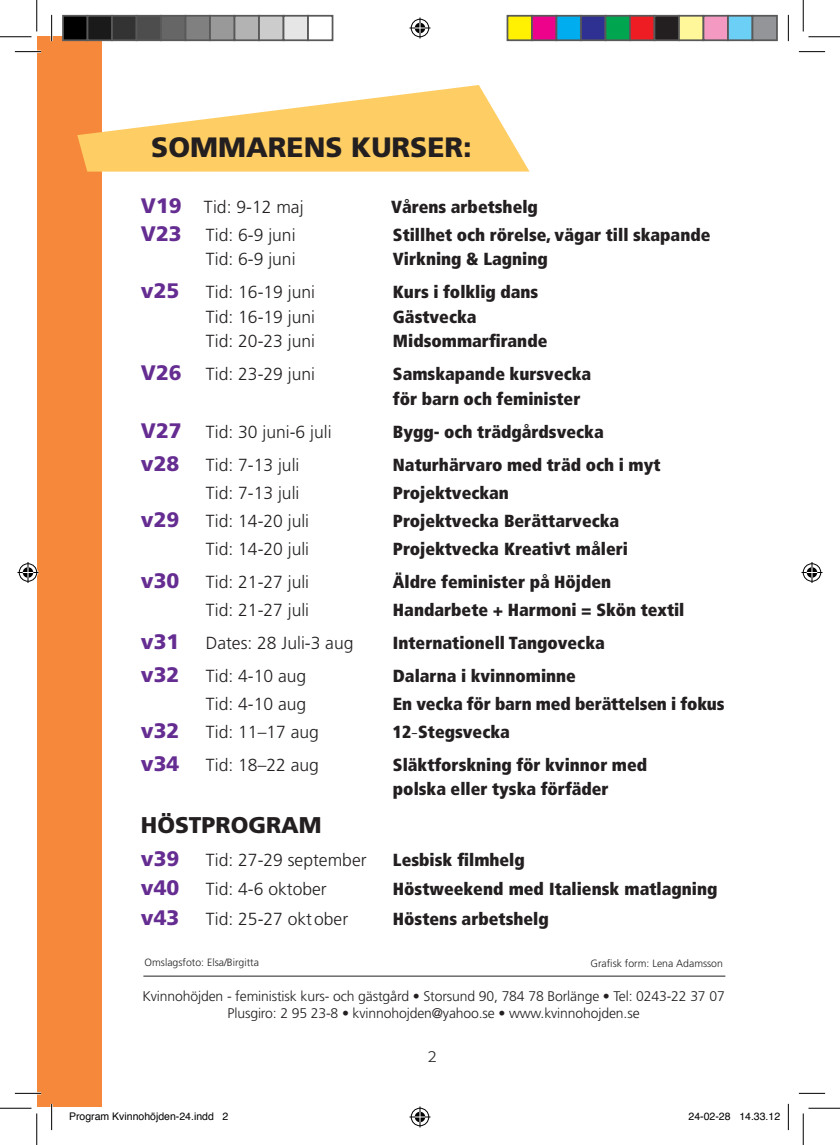
<style>
.page{position:relative;width:840px;height:1145px;background:#fff}
.page>*{position:absolute;margin:0;border:0;box-sizing:border-box;transform-origin:0 0}
.t1{font:900 28px "Frutiger";color:#231f20}
.t2{font:900 22.75px "Frutiger";color:#231f20}
.t3{font:900 condensed 17.5px/24.5px "Frutiger";color:#231f20}
.t4{font:300 17.5px "Frutiger";color:#231f20}
.t5{font:300 15.75px "Formata";color:#231f20}
.t6{font:300 14px/16.8px "Frutiger";letter-spacing:-.01em;color:#231f20;text-align:center}
.t7{font:300 10.5px "Frutiger";color:#231f20}
.t8{font:10.5px "Helvetica";color:#000}
.s1{font-weight:900;font-size:21px;color:#652d91}
.s2{font-family:"Times";font-weight:400;font-stretch:normal;font-size:21px}
</style>
<div class="page">
<hr style="left:143px;top:976px;width:582px;height:1px;background:#231f20">
<div style="left:37px;top:37px;width:64px;height:1070px;background:#f5883b"></div>
<svg style="left:77px;top:85px;width:452px;height:87px;fill:#fecd63"></svg>
<hr style="left:15px;top:51px;width:26px;height:2px;background:#fff">
<hr style="left:15px;top:1092px;width:26px;height:2px;background:#fff">
<hr style="left:51px;top:15px;width:2px;height:26px;background:#fff">
<hr style="left:51px;top:1104px;width:2px;height:26px;background:#fff">
<svg style="left:15px;top:51px;width:26px;height:1px"></svg>
<svg style="left:799px;top:51px;width:26px;height:1px"></svg>
<svg style="left:15px;top:1093px;width:26px;height:1px"></svg>
<svg style="left:799px;top:1093px;width:26px;height:1px"></svg>
<svg style="left:51px;top:15px;width:1px;height:26px"></svg>
<svg style="left:51px;top:1104px;width:1px;height:26px"></svg>
<svg style="left:788px;top:15px;width:1px;height:26px"></svg>
<svg style="left:788px;top:1104px;width:1px;height:26px"></svg>
<hr style="left:0;top:36px;width:32px;height:1px;background:#000">
<hr style="left:808px;top:36px;width:32px;height:1px;background:#000">
<hr style="left:0;top:1108px;width:32px;height:1px;background:#000">
<hr style="left:808px;top:1108px;width:32px;height:1px;background:#000">
<hr style="left:36px;top:0;width:1px;height:32px;background:#000">
<hr style="left:36px;top:1113px;width:1px;height:32px;background:#000">
<hr style="left:803px;top:0;width:1px;height:32px;background:#000">
<hr style="left:803px;top:1113px;width:1px;height:32px;background:#000">
<svg style="left:409px;top:18px;width:21px;height:21px"></svg>
<svg style="left:409px;top:1106px;width:21px;height:21px"></svg>
<svg style="left:18px;top:562px;width:21px;height:21px"></svg>
<svg style="left:801px;top:562px;width:21px;height:21px"></svg>
<div style="left:63px;top:16px;width:25px;height:24px;background:#000"></div>
<div style="left:62px;top:15px;width:26px;height:26px;border:2px solid #595959"></div>
<div style="left:88px;top:16px;width:24px;height:24px;background:#1a1a1a"></div>
<div style="left:87px;top:15px;width:26px;height:26px;border:2px solid #595959"></div>
<div style="left:112px;top:16px;width:25px;height:24px;background:#333"></div>
<div style="left:111px;top:15px;width:26px;height:26px;border:2px solid #595959"></div>
<div style="left:137px;top:16px;width:24px;height:24px;background:#4d4d4d"></div>
<div style="left:136px;top:15px;width:26px;height:26px;border:2px solid #595959"></div>
<div style="left:161px;top:16px;width:25px;height:24px;background:#666"></div>
<div style="left:160px;top:15px;width:26px;height:26px;border:2px solid #595959"></div>
<div style="left:186px;top:16px;width:24px;height:24px;background:#808080"></div>
<div style="left:185px;top:15px;width:26px;height:26px;border:2px solid #595959"></div>
<div style="left:210px;top:16px;width:25px;height:24px;background:#999"></div>
<div style="left:209px;top:15px;width:26px;height:26px;border:2px solid #595959"></div>
<div style="left:235px;top:16px;width:24px;height:24px;background:#b3b3b3"></div>
<div style="left:234px;top:15px;width:26px;height:26px;border:2px solid #595959"></div>
<div style="left:259px;top:16px;width:25px;height:24px;background:#ccc"></div>
<div style="left:258px;top:15px;width:26px;height:26px;border:2px solid #595959"></div>
<div style="left:284px;top:16px;width:24px;height:24px;background:#e6e6e6"></div>
<div style="left:283px;top:15px;width:26px;height:26px;border:2px solid #595959"></div>
<div style="left:307px;top:15px;width:26px;height:26px;border:2px solid #595959"></div>
<div style="left:507px;top:16px;width:25px;height:24px;background:#fff101"></div>
<div style="left:507px;top:15px;width:26px;height:26px;border:2px solid #595959"></div>
<div style="left:532px;top:16px;width:24px;height:24px;background:#ed028c"></div>
<div style="left:531px;top:15px;width:26px;height:26px;border:2px solid #595959"></div>
<div style="left:556px;top:16px;width:25px;height:24px;background:#00aeef"></div>
<div style="left:556px;top:15px;width:26px;height:26px;border:2px solid #595959"></div>
<div style="left:581px;top:16px;width:24px;height:24px;background:#2e3092"></div>
<div style="left:580px;top:15px;width:26px;height:26px;border:2px solid #595959"></div>
<div style="left:605px;top:16px;width:25px;height:24px;background:#00a54f"></div>
<div style="left:605px;top:15px;width:26px;height:26px;border:2px solid #595959"></div>
<div style="left:630px;top:16px;width:24px;height:24px;background:#ee1d23"></div>
<div style="left:629px;top:15px;width:26px;height:26px;border:2px solid #595959"></div>
<div style="left:654px;top:16px;width:25px;height:24px;background:#231f20"></div>
<div style="left:654px;top:15px;width:26px;height:26px;border:2px solid #595959"></div>
<div style="left:679px;top:16px;width:24px;height:24px;background:#fff79a"></div>
<div style="left:678px;top:15px;width:26px;height:26px;border:2px solid #595959"></div>
<div style="left:703px;top:16px;width:25px;height:24px;background:#f499c2"></div>
<div style="left:703px;top:15px;width:26px;height:26px;border:2px solid #595959"></div>
<div style="left:728px;top:16px;width:24px;height:24px;background:#6bcff6"></div>
<div style="left:727px;top:15px;width:26px;height:26px;border:2px solid #595959"></div>
<div style="left:752px;top:16px;width:25px;height:24px;background:#939598"></div>
<div style="left:752px;top:15px;width:26px;height:26px;border:2px solid #595959"></div>
<h1 class="t1" style="left:151px;top:131px;width:24px">SOMMAR</h1>
<h1 class="t1" style="left:287px;top:131px;width:187px">ENS KURSER:</h1>
<p class="t4" style="left:141px;top:197px;width:164px"><span class="s1">V19</span> Tid: 9-12 maj</p>
<p class="t3" style="left:391px;top:194px;width:148px">Vårens arbetshelg</p>
<p class="t4" style="left:141px;top:225px;width:156px"><span class="s1">V23</span> Tid: 6-9 juni</p>
<p class="t3" style="left:393px;top:222px;width:319px">Stillhet och rörelse, vägar till skapande</p>
<p class="t4" style="left:206px;top:249px;width:91px">Tid: 6-9 juni</p>
<p class="t3" style="left:393px;top:247px;width:156px">Virkning &amp; Lagning</p>
<p class="t4" style="left:141px;top:282px;width:176px"><span class="s1">v25</span> Tid: 16-19 juni</p>
<p class="t3" style="left:393px;top:280px;width:147px">Kurs i folklig dans</p>
<p class="t4" style="left:206px;top:307px;width:111px">Tid: 16-19 juni</p>
<p class="t3" style="left:393px;top:304px;width:85px">Gästvecka</p>
<p class="t4" style="left:206px;top:331px;width:111px">Tid: 20-23 juni</p>
<p class="t3" style="left:393px;top:329px;width:156px">Midsommarfirande</p>
<p class="t4" style="left:141px;top:364px;width:176px"><span class="s1">V26</span> Tid: 23-29 juni</p>
<p class="t3" style="left:393px;top:362px;width:200px">Samskapande kursvecka för barn och feminister</p>
<p class="t4" style="left:141px;top:422px;width:192px"><span class="s1">V27</span> Tid: 30 juni-6 juli</p>
<p class="t3" style="left:393px;top:419px;width:212px">Bygg- och trädgårdsvecka</p>
<p class="t4" style="left:141px;top:455px;width:160px"><span class="s1">v28</span> Tid: 7-13 juli</p>
<p class="t3" style="left:393px;top:452px;width:269px">Naturhärvaro med träd och i myt</p>
<p class="t4" style="left:206px;top:483px;width:95px">Tid: 7-13 juli</p>
<p class="t3" style="left:393px;top:480px;width:118px">Projektveckan</p>
<p class="t4" style="left:141px;top:511px;width:170px"><span class="s1">v29</span> Tid: 14-20 juli</p>
<p class="t3" style="left:393px;top:508px;width:228px">Projektvecka Berättarvecka</p>
<p class="t4" style="left:206px;top:539px;width:105px">Tid: 14-20 juli</p>
<p class="t3" style="left:393px;top:536px;width:237px">Projektvecka Kreativt måleri</p>
<p class="t4" style="left:141px;top:572px;width:170px"><span class="s1">v30</span> Tid: 21-27 juli</p>
<p class="t3" style="left:393px;top:569px;width:220px">Äldre feminister på Höjden</p>
<p class="t4" style="left:206px;top:600px;width:105px">Tid: 21-27 juli</p>
<p class="t3" style="left:393px;top:597px;width:293px">Handarbete + Harmoni = Skön textil</p>
<p class="t4" style="left:141px;top:633px;width:214px"><span class="s1">v31</span> Dates: 28 Juli-3 aug</p>
<p class="t3" style="left:393px;top:630px;width:213px">Internationell Tangovecka</p>
<p class="t4" style="left:141px;top:666px;width:167px"><span class="s1">v32</span> Tid: 4-10 aug</p>
<p class="t3" style="left:393px;top:663px;width:185px">Dalarna i kvinnominne</p>
<p class="t4" style="left:206px;top:694px;width:102px">Tid: 4-10 aug</p>
<p class="t3" style="left:393px;top:691px;width:333px">En vecka för barn med berättelsen i fokus</p>
<p class="t4" style="left:141px;top:722px;width:180px"><span class="s1">v32</span> Tid: 11–17 aug</p>
<p class="t3" style="left:393px;top:719px;width:118px">12<span class="s2">-</span>Stegsvecka</p>
<p class="t4" style="left:141px;top:755px;width:180px"><span class="s1">v34</span> Tid: 18–22 aug</p>
<p class="t3" style="left:393px;top:752px;width:256px">Släktforskning för kvinnor med polska eller tyska förfäder</p>
<h2 class="t2" style="left:141px;top:811px;width:182px">Höstprogram</h2>
<p class="t4" style="left:141px;top:850px;width:227px"><span class="s1">v39</span> Tid: 27-29 september</p>
<p class="t3" style="left:393px;top:847px;width:133px">Lesbisk filmhelg</p>
<p class="t4" style="left:141px;top:879px;width:187px"><span class="s1">v40</span> Tid: 4-6 oktober</p>
<p class="t3" style="left:393px;top:877px;width:326px">Höstweekend med Italiensk matlagning</p>
<p class="t4" style="left:141px;top:909px;width:209px"><span class="s1">v43</span> Tid: 25-27 oktober</p>
<p class="t3" style="left:393px;top:906px;width:157px">Höstens arbetshelg</p>
<p class="t7" style="left:145px;top:957px;width:116px">Omslagsfoto: Elsa/Birgitta</p>
<p class="t7" style="left:590px;top:957px;width:134px">Grafisk form: Lena Adamsson</p>
<p class="t6" style="left:142px;top:988px;width:584px">Kvinnohöjden - feministisk kurs- och gästgård • Storsund 90, 784 78 Borlänge • Tel: 0243-22 37 07<br>Plusgiro: 2 95 23-8 • kvinnohojden@yahoo.se • www.kvinnohojden.se</p>
<p class="t5" style="left:428px;top:1048px;width:11px">2</p>
<p class="t8" style="left:69px;top:1108px;width:161px">Program Kvinnohöjden-24.indd 2</p>
<p class="t8" style="left:689px;top:1108px;width:93px">24-02-28 14.33.12</p>
</div>
